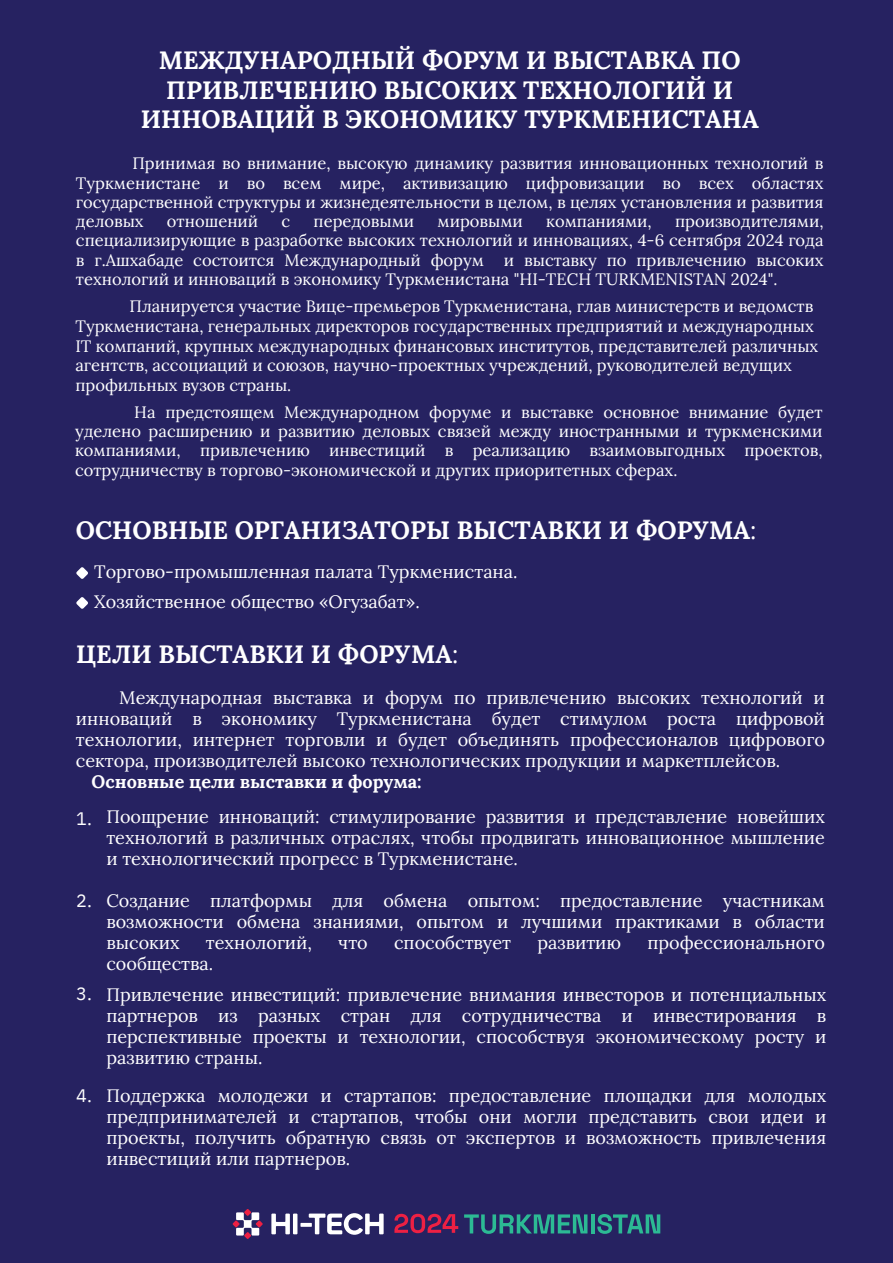
<style>
.page{position:relative;width:893px;height:1263px;background:#262261}
.page>*{position:absolute;margin:0;border:0;box-sizing:border-box;transform-origin:0 0}
.t1{font:700 25.05px/29.2px "Lora";color:#fff;text-align:center}
.t2{font:18px/21px "Lora";color:#fff;text-align:justify}
.t3{font:700 18px "Lora";color:#fff}
.t4{font:18px "IBM Plex Sans";color:#fff}
.t5{font:16.5px/19.2px "Lora";color:#fff;text-align:justify}
.s1{font-weight:400}
</style>
<div class="page">
<div style="left:244px;top:1232px;width:7px;height:7px;background:#ed2043;border-radius:3px"></div>
<svg style="left:256px;top:1220px;width:7px;height:7px"></svg>
<svg style="left:244px;top:1209px;width:7px;height:7px"></svg>
<div style="left:233px;top:1220px;width:7px;height:7px;background:#ed2043;border-radius:3px"></div>
<svg style="left:236px;top:1212px;width:23px;height:23px"></svg>
<svg style="left:271px;top:1213px;width:19px;height:21px"></svg>
<hr style="left:293px;top:1213px;width:4px;height:21px;background:#fff">
<svg style="left:300px;top:1223px;width:12px;height:4px"></svg>
<svg style="left:309px;top:1213px;width:75px;height:22px"></svg>
<svg style="left:394px;top:1214px;width:64px;height:19px"></svg>
<svg style="left:464px;top:1214px;width:123px;height:20px"></svg>
<hr style="left:591px;top:1214px;width:4px;height:19px;background:#2cba94">
<svg style="left:597px;top:1214px;width:63px;height:20px"></svg>
<svg style="left:76px;top:567px;width:12px;height:12px"></svg>
<svg style="left:76px;top:597px;width:12px;height:12px"></svg>
<h1 class="t1" style="left:141px;top:44px;width:620px">МЕЖДУНАРОДНЫЙ ФОРУМ И ВЫСТАВКА ПО<br>ПРИВЛЕЧЕНИЮ ВЫСОКИХ ТЕХНОЛОГИЙ И<br>ИННОВАЦИЙ В ЭКОНОМИКУ ТУРКМЕНИСТАНА</h1>
<p class="t5" style="left:76px;top:153px;width:749px;text-indent:56px">Принимая во внимание, высокую динамику развития инновационных технологий в Туркменистане и во всем мире, активизацию цифровизации во всех областях государственной структуры и жизнедеятельности в целом, в целях установления и развития деловых</p>
<p class="t5" style="left:167px;top:211px;width:93px">отношений</p>
<p class="t5" style="left:282px;top:211px;width:10px">с</p>
<p class="t5" style="left:314px;top:211px;width:102px">передовыми</p>
<p class="t5" style="left:437px;top:211px;width:87px">мировыми</p>
<p class="t5" style="left:546px;top:211px;width:107px">компаниями,</p>
<p class="t5" style="left:76px;top:211px;width:749px;text-indent:599px">производителями, специализирующие в разработке высоких технологий и инновациях, 4-6 сентября 2024 года в г.Ашхабаде состоится Международный форум и выставку по привлечению высоких технологий и инноваций в экономику Туркменистана "HI-TECH TURKMENISTAN 2024".</p>
<p class="t5" style="left:75px;top:295px;width:744px;line-height:19.8px;text-align:left;text-indent:54px">Планируется участие Вице-премьеров Туркменистана, глав министерств и ведомств Туркменистана, генеральных директоров государственных предприятий и международных IT компаний, крупных международных финансовых институтов, представителей различных агентств, ассоциаций и союзов, научно-проектных учреждений, руководителей ведущих профильных вузов страны.</p>
<p class="t5" style="left:75px;top:401px;width:749px;text-indent:59px">На предстоящем Международном форуме и выставке основное внимание будет уделено расширению и развитию деловых связей между иностранными и туркменскими компаниями, привлечению инвестиций в реализацию взаимовыгодных проектов, сотрудничеству в торгово-экономической и других приоритетных сферах.</p>
<h1 class="t1" style="left:76px;top:513px;width:682px">ОСНОВНЫЕ ОРГАНИЗАТОРЫ ВЫСТАВКИ И ФОРУМА<span class="s1">:</span></h1>
<p class="t2" style="left:94px;top:556px;width:425px;line-height:30px">Торгово-промышленная палата Туркменистана.<br>Хозяйственное общество «Огузабат».</p>
<h1 class="t1" style="left:76px;top:637px;width:384px">ЦЕЛИ ВЫСТАВКИ И ФОРУМА<span class="s1">:</span></h1>
<p class="t2" style="left:76px;top:686px;width:750px;text-indent:43px">Международная выставка и форум по привлечению высоких технологий и инноваций в экономику Туркменистана будет стимулом роста цифровой технологии, интернет торговли и будет объединять профессионалов цифрового сектора, производителей высоко технологических продукции и маркетплейсов.</p>
<p class="t3" style="left:92px;top:767px;width:332px">Основные цели выставки и форума:</p>
<p class="t2" style="left:106px;top:805px;width:720px">Поощрение инноваций: стимулирование развития и представление новейших технологий в различных отраслях, чтобы продвигать инновационное мышление и технологический прогресс в Туркменистане.</p>
<p class="t2" style="left:106px;top:889px;width:720px">Создание платформы для обмена опытом: предоставление участникам возможности обмена знаниями, опытом и лучшими практиками в области высоких</p>
<p class="t4" style="left:76px;top:804px;width:17px">1.</p>
<p class="t4" style="left:76px;top:886px;width:17px">2.</p>
<p class="t2" style="left:206px;top:931px;width:108px">технологий,</p>
<p class="t2" style="left:338px;top:931px;width:31px">что</p>
<p class="t2" style="left:394px;top:931px;width:119px">способствует</p>
<p class="t2" style="left:537px;top:931px;width:85px">развитию</p>
<p class="t2" style="left:647px;top:931px;width:179px">профессионального</p>
<p class="t2" style="left:106px;top:947px;width:721px;line-height:30.9px">сообщества.<br>Привлечение инвестиций: привлечение внимания инвесторов и потенциальных</p>
<p class="t2" style="left:106px;top:1004px;width:721px">партнеров из разных стран для сотрудничества и инвестирования в перспективные проекты и технологии, способствуя экономическому росту и развитию страны.</p>
<p class="t2" style="left:106px;top:1084px;width:721px">Поддержка молодежи и стартапов: предоставление площадки для молодых предпринимателей и стартапов, чтобы они могли представить свои идеи и проекты, получить обратную связь от экспертов и возможность привлечения инвестиций или партнеров.</p>
<p class="t4" style="left:76px;top:980px;width:17px">3.</p>
<p class="t4" style="left:76px;top:1082px;width:17px">4.</p>
</div>
